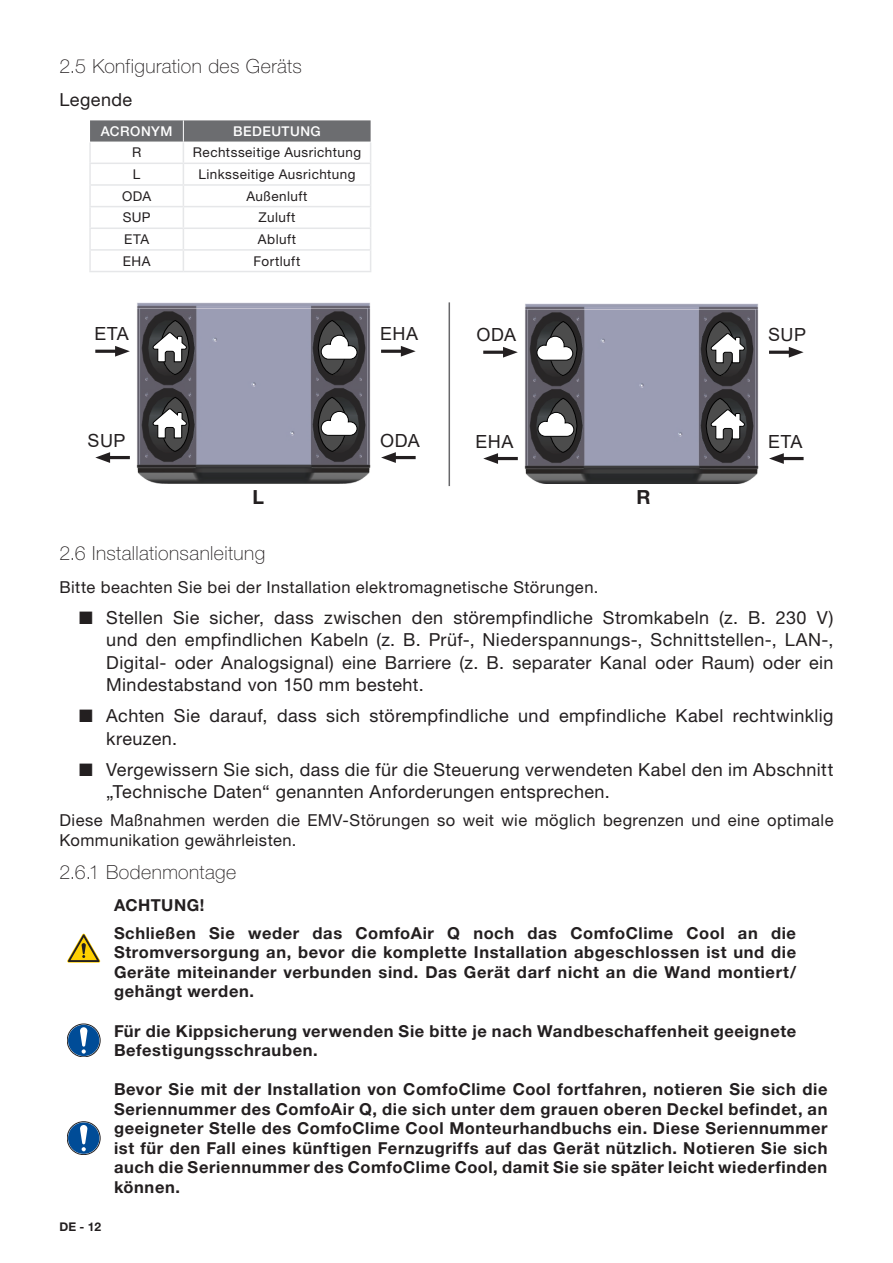
<style>
.page{position:relative;width:893px;height:1263px;background:#fff}
.page>*{position:absolute;margin:0;border:0;box-sizing:border-box;transform-origin:0 0}
.t1{font:100 19.5px "Helvetica Neue LT Pro";letter-spacing:.02em;color:#231f20}
.t2{font:700 19.5px "Helvetica Neue LT Pro";color:#231f20}
.t3{font:18.15px "Arial";letter-spacing:.02em;color:#231f20}
.t4{font:18px/22.5px "Helvetica Neue LT Pro";letter-spacing:.02em;color:#231f20}
.t5{font:700 16.5px/19.5px "Helvetica Neue LT Pro";letter-spacing:.035em;color:#231f20}
.t6{font:16.5px/19.6px "Helvetica Neue LT Pro";letter-spacing:.025em;color:#231f20}
.t7{font:13.5px "Helvetica Neue LT Pro";letter-spacing:.035em;color:#231f20}
.t8{font:500 13.5px "Helvetica Neue LT Pro";letter-spacing:.035em;color:#fff}
.t9{font:700 12px "Helvetica Neue LT Pro";color:#231f20}
</style>
<div class="page">
<hr style="left:89px;top:142px;width:2px;height:21px;background:#e6e7e9">
<hr style="left:89px;top:163px;width:94px;height:1px;background:#e6e7e9">
<hr style="left:89px;top:164px;width:2px;height:20px;background:#e6e7e9">
<hr style="left:89px;top:184px;width:94px;height:2px;background:#e6e7e9">
<hr style="left:89px;top:186px;width:2px;height:20px;background:#e6e7e9">
<hr style="left:89px;top:206px;width:94px;height:1px;background:#e6e7e9">
<hr style="left:89px;top:207px;width:2px;height:20px;background:#e6e7e9">
<hr style="left:89px;top:227px;width:94px;height:2px;background:#e6e7e9">
<hr style="left:89px;top:229px;width:2px;height:20px;background:#e6e7e9">
<hr style="left:89px;top:249px;width:94px;height:2px;background:#e6e7e9">
<hr style="left:89px;top:251px;width:2px;height:20px;background:#e6e7e9">
<svg style="left:90px;top:120px;width:281px;height:152px"></svg>
<hr style="left:89px;top:271px;width:94px;height:1px;background:#e6e7e9">
<img style="left:525px;top:304px;width:164px;height:180px">
<img style="left:689px;top:304px;width:70px;height:180px">
<svg style="left:536px;top:321px;width:41px;height:55px"></svg>
<svg style="left:537px;top:398px;width:40px;height:55px"></svg>
<svg style="left:706px;top:321px;width:39px;height:55px"></svg>
<svg style="left:706px;top:398px;width:39px;height:55px"></svg>
<hr style="left:483px;top:351px;width:26px;height:3px;background:#231f20">
<svg style="left:503px;top:347px;width:15px;height:11px"></svg>
<hr style="left:769px;top:351px;width:26px;height:3px;background:#231f20">
<svg style="left:789px;top:347px;width:15px;height:11px"></svg>
<hr style="left:492px;top:457px;width:26px;height:3px;background:#231f20">
<svg style="left:483px;top:453px;width:15px;height:11px"></svg>
<hr style="left:778px;top:457px;width:26px;height:3px;background:#231f20">
<svg style="left:769px;top:453px;width:15px;height:11px"></svg>
<hr style="left:449px;top:302px;width:1px;height:184px;background:#67676a">
<img style="left:137px;top:302px;width:164px;height:182px">
<img style="left:301px;top:302px;width:70px;height:182px">
<svg style="left:152px;top:320px;width:37px;height:55px"></svg>
<svg style="left:318px;top:320px;width:40px;height:55px"></svg>
<svg style="left:152px;top:397px;width:37px;height:55px"></svg>
<svg style="left:318px;top:397px;width:40px;height:55px"></svg>
<hr style="left:95px;top:350px;width:26px;height:3px;background:#231f20">
<svg style="left:115px;top:346px;width:15px;height:11px"></svg>
<hr style="left:381px;top:350px;width:26px;height:3px;background:#231f20">
<svg style="left:401px;top:346px;width:15px;height:11px"></svg>
<hr style="left:104px;top:456px;width:26px;height:3px;background:#231f20">
<svg style="left:95px;top:452px;width:15px;height:11px"></svg>
<hr style="left:390px;top:456px;width:26px;height:3px;background:#231f20">
<svg style="left:381px;top:452px;width:15px;height:11px"></svg>
<svg style="left:67px;top:934px;width:33px;height:29px"></svg>
<svg style="left:67px;top:1023px;width:34px;height:34px"></svg>
<svg style="left:67px;top:1122px;width:33px;height:32px"></svg>
<div style="left:67px;top:1122px;width:33px;height:33px;border:1px solid #231f20;border-radius:50%"></div>
<div style="left:68px;top:1122px;width:31px;height:32px;background:#004c97;border-radius:50%"></div>
<svg style="left:80px;top:1125px;width:7px;height:26px"></svg>
<p class="t1" style="left:60px;top:55px;width:244px">2.5 Konfiguration des Geräts</p>
<p class="t4" style="left:60px;top:88px;width:74px">Legende</p>
<p class="t8" style="left:101px;top:123px;width:73px">ACRONYM</p>
<p class="t8" style="left:233px;top:123px;width:89px">BEDEUTUNG</p>
<p class="t7" style="left:132px;top:144px;width:11px">R</p>
<p class="t7" style="left:193px;top:144px;width:170px">Rechtsseitige Ausrichtung</p>
<p class="t7" style="left:133px;top:166px;width:9px">L</p>
<p class="t7" style="left:198px;top:166px;width:159px">Linksseitige Ausrichtung</p>
<p class="t7" style="left:122px;top:187px;width:31px">ODA</p>
<p class="t7" style="left:246px;top:187px;width:63px">Außenluft</p>
<p class="t7" style="left:123px;top:209px;width:30px">SUP</p>
<p class="t7" style="left:258px;top:209px;width:39px">Zuluft</p>
<p class="t7" style="left:124px;top:231px;width:26px">ETA</p>
<p class="t7" style="left:258px;top:231px;width:40px">Abluft</p>
<p class="t7" style="left:123px;top:252px;width:29px">EHA</p>
<p class="t7" style="left:254px;top:252px;width:48px">Fortluft</p>
<p class="t3" style="left:94px;top:321px;width:36px">ETA</p>
<p class="t3" style="left:380px;top:321px;width:39px">EHA</p>
<p class="t3" style="left:477px;top:322px;width:41px">ODA</p>
<p class="t3" style="left:768px;top:322px;width:39px">SUP</p>
<p class="t3" style="left:88px;top:428px;width:39px">SUP</p>
<p class="t3" style="left:380px;top:428px;width:41px">ODA</p>
<p class="t3" style="left:476px;top:429px;width:39px">EHA</p>
<p class="t3" style="left:768px;top:429px;width:36px">ETA</p>
<p class="t2" style="left:252px;top:485px;width:13px">L</p>
<p class="t2" style="left:637px;top:485px;width:16px">R</p>
<p class="t1" style="left:60px;top:542px;width:207px">2.6 Installationsanleitung</p>
<p class="t6" style="left:60px;top:576px;width:540px">Bitte beachten Sie bei der Installation elektromagnetische Störungen.</p>
<p class="t4" style="left:106px;top:605px;width:729px;text-align:justify;text-indent:-27px">■ Stellen Sie sicher, dass zwischen den störempfindliche Stromkabeln (z. B. 230 V) und den empfindlichen Kabeln (z. B. Prüf-, Niederspannungs-, Schnittstellen-, LAN-, Digital- oder Analogsignal) eine Barriere (z. B. separater Kanal oder Raum) oder ein Mindestabstand von 150 mm besteht.</p>
<p class="t4" style="left:106px;top:704px;width:729px;text-indent:-27px">■ Achten Sie darauf, dass sich störempfindliche und empfindliche Kabel rechtwinklig kreuzen.</p>
<p class="t4" style="left:106px;top:757px;width:729px;text-indent:-27px">■ Vergewissern Sie sich, dass die für die Steuerung verwendeten Kabel den im Abschnitt „Technische Daten“ genannten Anforderungen entsprechen.</p>
<p class="t6" style="left:60px;top:810px;width:775px">Diese Maßnahmen werden die EMV-Störungen so weit wie möglich begrenzen und eine optimale<br>Kommunikation gewährleisten.</p>
<p class="t1" style="left:60px;top:860px;width:178px">2.6.1 Bodenmontage</p>
<p class="t5" style="left:114px;top:890px;width:684px;line-height:28px">ACHTUNG!<br>Schließen Sie weder das ComfoAir Q noch das ComfoClime Cool an die</p>
<p class="t5" style="left:114px;top:942px;width:684px;text-align:justify">Stromversorgung an, bevor die komplette Installation abgeschlossen ist und die Geräte miteinander verbunden sind. Das Gerät darf nicht an die Wand montiert/ gehängt werden.</p>
<p class="t5" style="left:114px;top:1020px;width:684px">Für die Kippsicherung verwenden Sie bitte je nach Wandbeschaffenheit geeignete<br>Befestigungsschrauben.</p>
<p class="t5" style="left:114px;top:1079px;width:715px;text-align:justify">Bevor Sie mit der Installation von ComfoClime Cool fortfahren, notieren Sie sich die Seriennummer des ComfoAir Q, die sich unter dem grauen oberen Deckel befindet, an geeigneter Stelle des ComfoClime Cool Monteurhandbuchs ein. Diese Seriennummer ist für den Fall eines künftigen Fernzugriffs auf das Gerät nützlich. Notieren Sie sich auch die Seriennummer des ComfoClime Cool, damit Sie sie später leicht wiederfinden können.</p>
<p class="t9" style="left:60px;top:1219px;width:43px">DE - 12</p>
</div>
